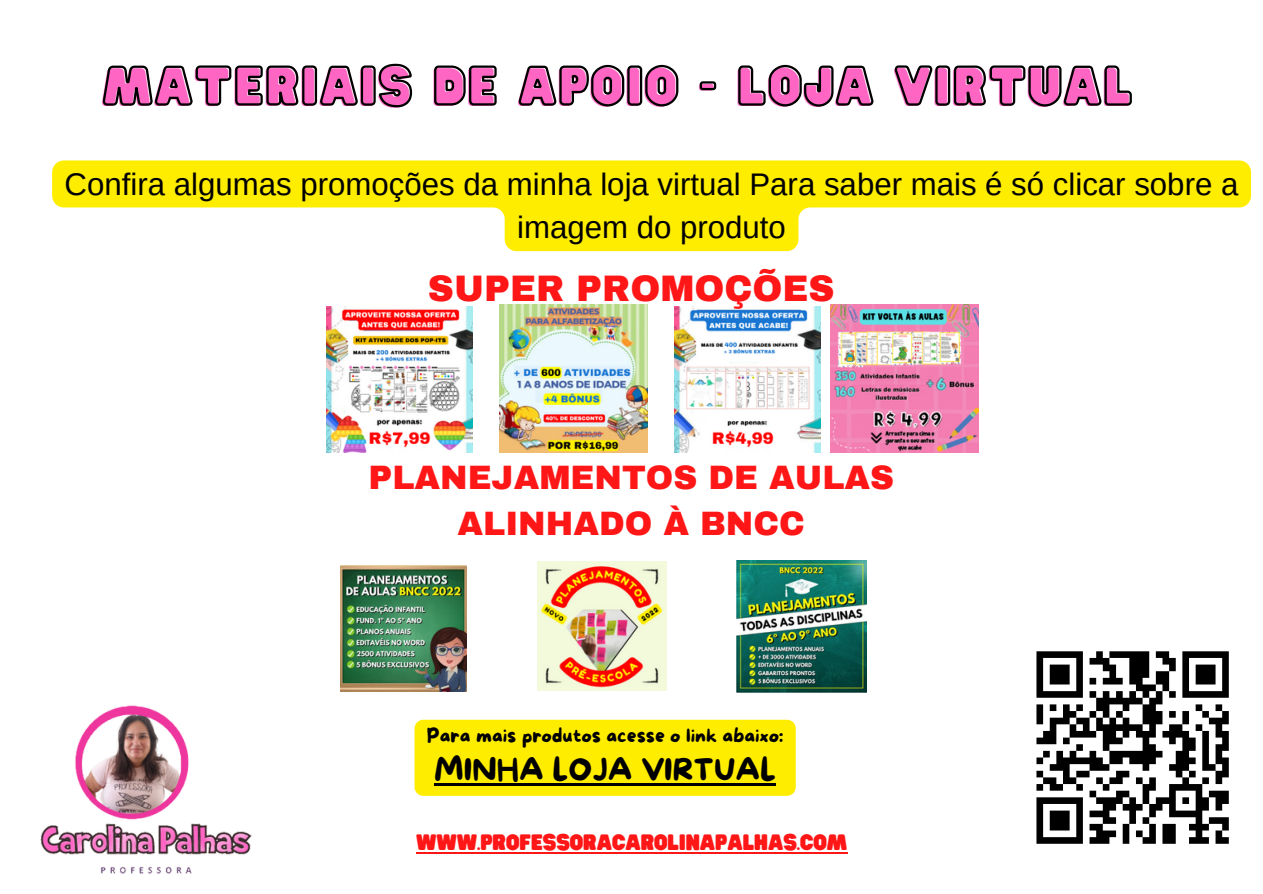
<style>
.page{position:relative;width:1263px;height:894px;background:#fff}
.page>*{position:absolute;margin:0;border:0;box-sizing:border-box;transform-origin:0 0}
.t1{font:47.4px "Hitand Run";letter-spacing:.06em;color:#ff66c4}
.t2{font:900 36px "Archivo";color:#ff1616}
.t3{font:900 33.15px/45.6px "Archivo";color:#ff1616;text-align:center}
.t4{font:31.2px/43.7px "Arimo";color:#000;text-align:center}
.t5{font:30.6px "More Sugar";color:#000}
.t6{font:19.5px "Hitand Run";color:#ff1616}
.t7{font:19.35px "More Sugar";color:#000}
</style>
<div class="page">
<svg style="left:1036px;top:651px;width:193px;height:192px"></svg>
<img style="left:40px;top:705px;width:212px;height:169px">
<img style="left:326px;top:306px;width:147px;height:146px">
<img style="left:499px;top:304px;width:149px;height:149px">
<img style="left:675px;top:306px;width:146px;height:146px">
<img style="left:830px;top:304px;width:149px;height:149px">
<img style="left:340px;top:565px;width:126px;height:126px">
<img style="left:537px;top:561px;width:129px;height:129px">
<img style="left:736px;top:560px;width:130px;height:131px">
<hr style="left:416px;top:851px;width:431px;height:2px;background:#ff1616">
<svg style="left:102px;top:63px;width:1030px;height:45px"></svg>
<svg style="left:52px;top:160px;width:1199px;height:91px;fill:#ffed00"></svg>
<div style="left:414px;top:719px;width:382px;height:76px;background:#ffed00"></div>
<hr style="left:434px;top:783px;width:342px;height:2px;background:#000">
<h1 class="t1" style="left:101px;top:61px;width:1031px">MATERIAIS DE APOIO - LOJA VIRTUAL</h1>
<p class="t4" style="left:65px;top:162px;width:1175px">Confira algumas promoções da minha loja virtual Para saber mais é só clicar sobre a imagem do produto</p>
<p class="t2" style="left:428px;top:269px;width:408px">SUPER PROMOÇÕES</p>
<p class="t3" style="left:368px;top:455px;width:527px">PLANEJAMENTOS DE AULAS<br>ALINHADO À BNCC</p>
<p class="t7" style="left:427px;top:725px;width:358px">Para mais produtos acesse o link abaixo:</p>
<p class="t5" style="left:434px;top:752px;width:343px">MINHA LOJA VIRTUAL</p>
<p class="t6" style="left:416px;top:831px;width:433px">WWW.PROFESSORACAROLINAPALHAS.COM</p>
</div>
